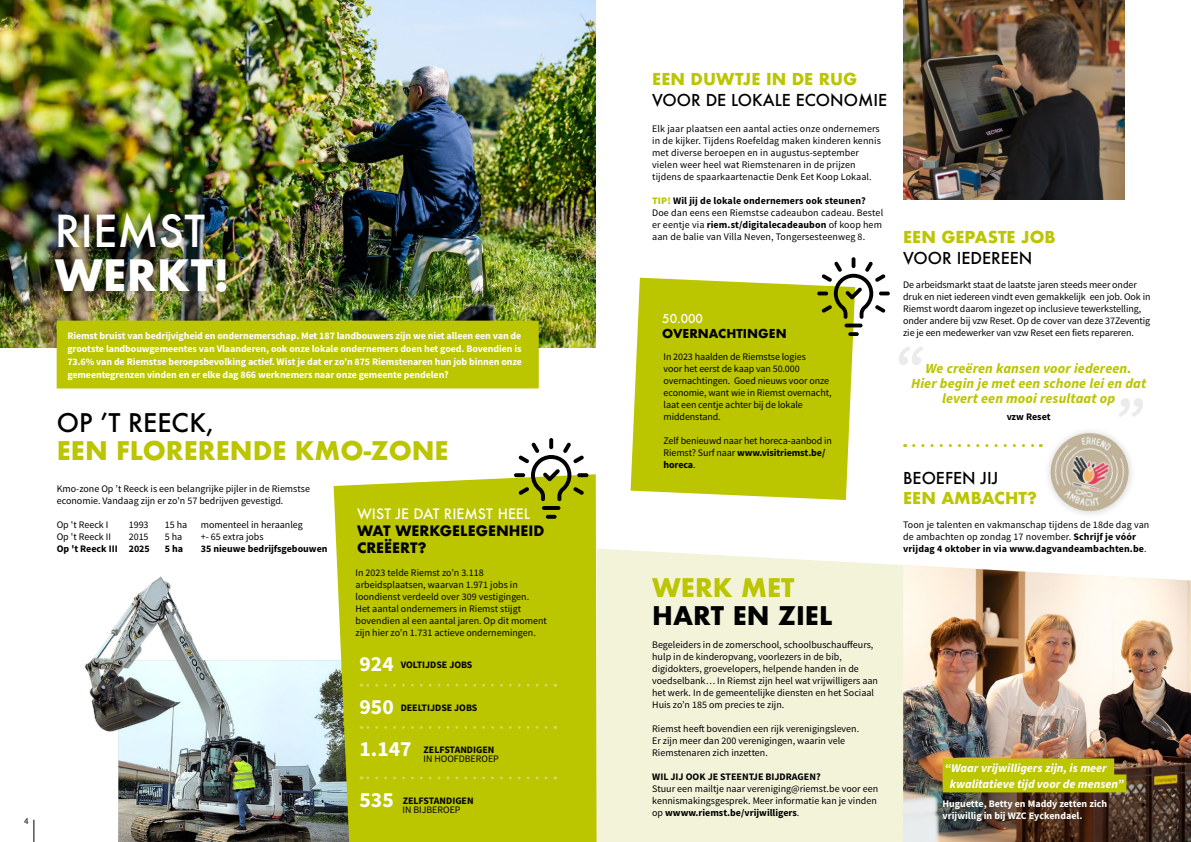
<style>
.page{position:relative;width:1191px;height:842px;background:#fff}
.page>*{position:absolute;margin:0;border:0;box-sizing:border-box;transform-origin:0 0}
.t1{font:500 42.9px "Futura";color:#fff}
.t2{font:700 42px "Futura";color:#fff}
.t3{font:700 25px "Futura";color:#bbc500}
.t4{font:700 25px "Futura";color:#000}
.t5{font:500 25px "Futura";color:#000}
.t6{font:500 16px "Futura";color:#000}
.t7{font:700 16px "Futura";color:#bbc500}
.t8{font:italic 700 14px/15px "Source Sans Pro";letter-spacing:.01em;color:#bbc500;text-align:center}
.t9{font:700 14px/17px "Futura";color:#000}
.t10{font:500 14px "Futura";color:#fff}
.t11{font:italic 700 12px/16px "Source Sans Pro";color:#fff}
.t12{font:700 12px "Futura";color:#000}
.t13{font:500 12px "Futura";color:#fff}
.t14{font:10px/12px "Source Sans Pro";color:#000}
.t15{font:700 10px/13px "Source Sans Pro";letter-spacing:-.01em;color:#fff;text-align:justify}
.t16{font:700 10px "Source Sans Pro";color:#000}
.t17{font:700 9.9px/9px "Source Sans Pro";color:#000}
.t18{font:9px "Source Sans Pro";color:#000}
.s1{font-size:21.6px;color:#fff}
.s2{font-weight:400}
.s3{font-weight:900;color:#bbc500}
.s4{font-weight:700}
</style>
<div class="page">
<div style="left:596px;top:549px;width:307px;height:293px;background:#f2f3d8"></div>
<img style="left:903px;top:565px;width:288px;height:277px">
<img style="left:84px;top:576px;width:249px;height:266px">
<div style="left:333px;top:474px;width:263px;height:368px;background:#bbc500"></div>
<hr style="left:542px;top:506px;width:18px;height:4px;background:#000;border-radius:2px">
<svg style="left:546px;top:515px;width:10px;height:4px"></svg>
<svg style="left:514px;top:473px;width:11px;height:4px"></svg>
<svg style="left:577px;top:473px;width:11px;height:4px"></svg>
<svg style="left:518px;top:438px;width:66px;height:63px"></svg>
<img style="left:0;top:0;width:595px;height:348px">
<div style="left:59px;top:323px;width:477px;height:63px;background:#bbc500"></div>
<div style="left:57px;top:321px;width:482px;height:67px;border:5px solid #bbc500"></div>
<div style="left:40px;top:199px;width:201px;height:108px;background:#000;opacity:.43"></div>
<div style="left:942px;top:758px;width:172px;height:18px;background:#bbc500"></div>
<div style="left:942px;top:774px;width:184px;height:18px;background:#bbc500"></div>
<svg style="left:630px;top:278px;width:225px;height:222px;background:#c0c913"></svg>
<hr style="left:844px;top:324px;width:18px;height:3px;background:#000;border-radius:2px">
<svg style="left:848px;top:332px;width:10px;height:4px"></svg>
<svg style="left:817px;top:257px;width:73px;height:62px"></svg>
<svg style="left:361px;top:684px;width:185px;height:3px"></svg>
<svg style="left:361px;top:726px;width:185px;height:3px"></svg>
<svg style="left:361px;top:776px;width:185px;height:3px"></svg>
<img style="left:903px;top:0;width:221px;height:199px">
<svg style="left:913px;top:444px;width:128px;height:3px"></svg>
<img style="left:1048px;top:433px;width:84px;height:82px">
<svg style="left:34px;top:820px;width:1px;height:22px"></svg>
<p class="t18" style="left:24px;top:815px;width:6px">4</p>
<h1 class="t1" style="left:55px;top:202px;width:152px">RIEMST</h1>
<h2 class="t2" style="left:55px;top:245px;width:176px">WERKT!</h2>
<p class="t15" style="left:67px;top:329px;width:456px">Riemst bruist van bedrijvigheid en ondernemerschap. Met 187 landbouwers zijn we niet alleen een van de grootste landbouwgemeentes van Vlaanderen, ook onze lokale ondernemers doen het goed. Bovendien is 73.6% van de Riemstse beroepsbevolking actief. Wist je dat er zo’n 875 Riemstenaren hun job binnen onze gemeentegrenzen vinden en er elke dag 866 werknemers naar onze gemeente pendelen?</p>
<h3 class="t5" style="left:57px;top:405px;width:159px">OP ’T REECK,</h3>
<h3 class="t3" style="left:57px;top:432px;width:394px">EEN FLORERENDE KMO-ZONE</h3>
<p class="t14" style="left:57px;top:483px;width:255px">Kmo-zone Op ’t Reeck is een belangrijke pijler in de Riemstse economie. Vandaag zijn er zo'n 57 bedrijven gevestigd.</p>
<p class="t14" style="left:57px;top:519px;width:53px">Op 't Reeck I</p>
<p class="t14" style="left:129px;top:519px;width:21px">1993</p>
<p class="t14" style="left:165px;top:519px;width:24px">15 ha</p>
<p class="t14" style="left:201px;top:519px;width:104px">momenteel in heraanleg</p>
<p class="t14" style="left:57px;top:531px;width:56px">Op 't Reeck II</p>
<p class="t14" style="left:129px;top:531px;width:21px">2015</p>
<p class="t14" style="left:165px;top:531px;width:19px">5 ha</p>
<p class="t14" style="left:201px;top:531px;width:64px">+- 65 extra jobs</p>
<p class="t16" style="left:57px;top:542px;width:95px">Op 't Reeck III 2025</p>
<p class="t16" style="left:165px;top:542px;width:20px">5 ha</p>
<p class="t16" style="left:201px;top:542px;width:128px">35 nieuwe bedrijfsgebouwen</p>
<h3 class="t10" style="left:357px;top:504px;width:174px">WIST JE DAT RIEMST HEEL</h3>
<h3 class="t9" style="left:357px;top:522px;width:189px">WAT WERKGELEGENHEID<br>CREËERT?</h3>
<p class="t14" style="left:355px;top:567px;width:193px">In 2023 telde Riemst zo’n 3.118 arbeidsplaatsen, waarvan 1.971 jobs in loondienst verdeeld over 309 vestigingen.<br>Het aantal ondernemers in Riemst stijgt bovendien al een aantal jaren. Op dit moment zijn hier zo’n 1.731 actieve ondernemingen.</p>
<p class="t17" style="left:359px;top:661px;width:114px"><span class="s1">924</span> VOLTIJDSE JOBS</p>
<p class="t17" style="left:359px;top:704px;width:119px"><span class="s1">950</span> DEELTIJDSE JOBS</p>
<p class="t17" style="left:423px;top:746px;width:77px;text-indent:-64px"><span class="s1">1.147</span> ZELFSTANDIGEN<br><span class="s2">IN HOOFDBEROEP</span></p>
<p class="t17" style="left:402px;top:796px;width:73px;text-indent:-43px"><span class="s1">535</span> ZELFSTANDIGEN<br><span class="s2">IN BIJBEROEP</span></p>
<h3 class="t7" style="left:652px;top:68px;width:206px">EEN DUWTJE IN DE RUG</h3>
<h3 class="t6" style="left:652px;top:89px;width:237px">VOOR DE LOKALE ECONOMIE</h3>
<p class="t14" style="left:652px;top:123px;width:230px">Elk jaar plaatsen een aantal acties onze ondernemers in de kijker. Tijdens Roefeldag maken kinderen kennis met diverse beroepen en in augustus-september vielen weer heel wat Riemstenaren in de prijzen tijdens de spaarkaartenactie Denk Eet Koop Lokaal.</p>
<p class="t14" style="left:652px;top:195px;width:232px"><span class="s3">TIP!</span> <span class="s4">Wil jij de lokale ondernemers ook steunen?<br></span>Doe dan eens een Riemstse cadeaubon cadeau. Bestel er eentje via <span class="s4">riem.st/digitalecadeaubon</span> of koop hem aan de balie van Villa Neven, Tongersesteenweg 8.</p>
<p class="t13" style="left:662px;top:311px;width:42px">50.000</p>
<p class="t12" style="left:662px;top:325px;width:126px">OVERNACHTINGEN</p>
<p class="t14" style="left:663px;top:351px;width:170px">In 2023 haalden de Riemstse logies<br>voor het eerst de kaap van 50.000 overnachtingen. Goed nieuws voor onze economie, want wie in Riemst overnacht, laat een centje achter bij de lokale middenstand.</p>
<p class="t14" style="left:663px;top:435px;width:170px">Zelf benieuwd naar het horeca-aanbod in<br>Riemst? Surf naar <span class="s4">www.visitriemst.be/ horeca</span>.</p>
<h3 class="t3" style="left:652px;top:569px;width:144px">WERK MET</h3>
<h3 class="t4" style="left:652px;top:597px;width:182px">HART EN ZIEL</h3>
<p class="t14" style="left:652px;top:639px;width:227px">Begeleiders in de zomerschool, schoolbuschauffeurs, hulp in de kinderopvang, voorlezers in de bib, digidokters, groevelopers, helpende handen in de voedselbank… In Riemst zijn heel wat vrijwilligers aan het werk. In de gemeentelijke diensten en het Sociaal Huis zo’n 185 om precies te zijn.</p>
<p class="t14" style="left:652px;top:723px;width:208px">Riemst heeft bovendien een rijk verenigingsleven.<br>Er zijn meer dan 200 verenigingen, waarin vele<br>Riemstenaren zich inzetten.</p>
<p class="t16" style="left:652px;top:770px;width:170px">WIL JIJ OOK JE STEENTJE BIJDRAGEN?</p>
<p class="t14" style="left:652px;top:783px;width:227px">Stuur een mailtje naar vereniging@riemst.be voor een kennismakingsgesprek. Meer informatie kan je vinden op <span class="s4">wwww.riemst.be/vrijwilligers</span>.</p>
<h3 class="t7" style="left:903px;top:226px;width:154px">EEN GEPASTE JOB</h3>
<h3 class="t6" style="left:903px;top:247px;width:131px">VOOR IEDEREEN</h3>
<p class="t14" style="left:903px;top:279px;width:249px">De arbeidsmarkt staat de laatste jaren steeds meer onder druk en niet iedereen vindt even gemakkelijk een job. Ook in Riemst wordt daarom ingezet op inclusieve tewerkstelling, onder andere bij vzw Reset. Op de cover van deze 37Zeventig zie je een medewerker van vzw Reset een fiets repareren.</p>
<h3 class="t8" style="left:911px;top:362px;width:237px">We creëren kansen voor iedereen.<br>Hier begin je met een schone lei en dat levert een mooi resultaat op</h3>
<p class="t16" style="left:1006px;top:410px;width:45px">vzw Reset</p>
<h3 class="t6" style="left:903px;top:467px;width:97px">BEOEFEN JIJ</h3>
<h3 class="t7" style="left:903px;top:486px;width:135px">EEN AMBACHT?</h3>
<p class="t14" style="left:903px;top:519px;width:248px">Toon je talenten en vakmanschap tijdens de 18de dag van de ambachten op zondag 17 november. <span class="s4">Schrijf je vóór vrijdag 4 oktober in via www.dagvandeambachten.be</span>.</p>
<p class="t11" style="left:949px;top:761px;width:175px;text-indent:-5px">“Waar vrijwilligers zijn, is meer kwalitatieve tijd voor de mensen”</p>
<p class="t15" style="left:942px;top:798px;width:166px;line-height:12px">Huguette, Betty en Maddy zetten zich vrijwillig in bij WZC Eyckendael.</p>
</div>
